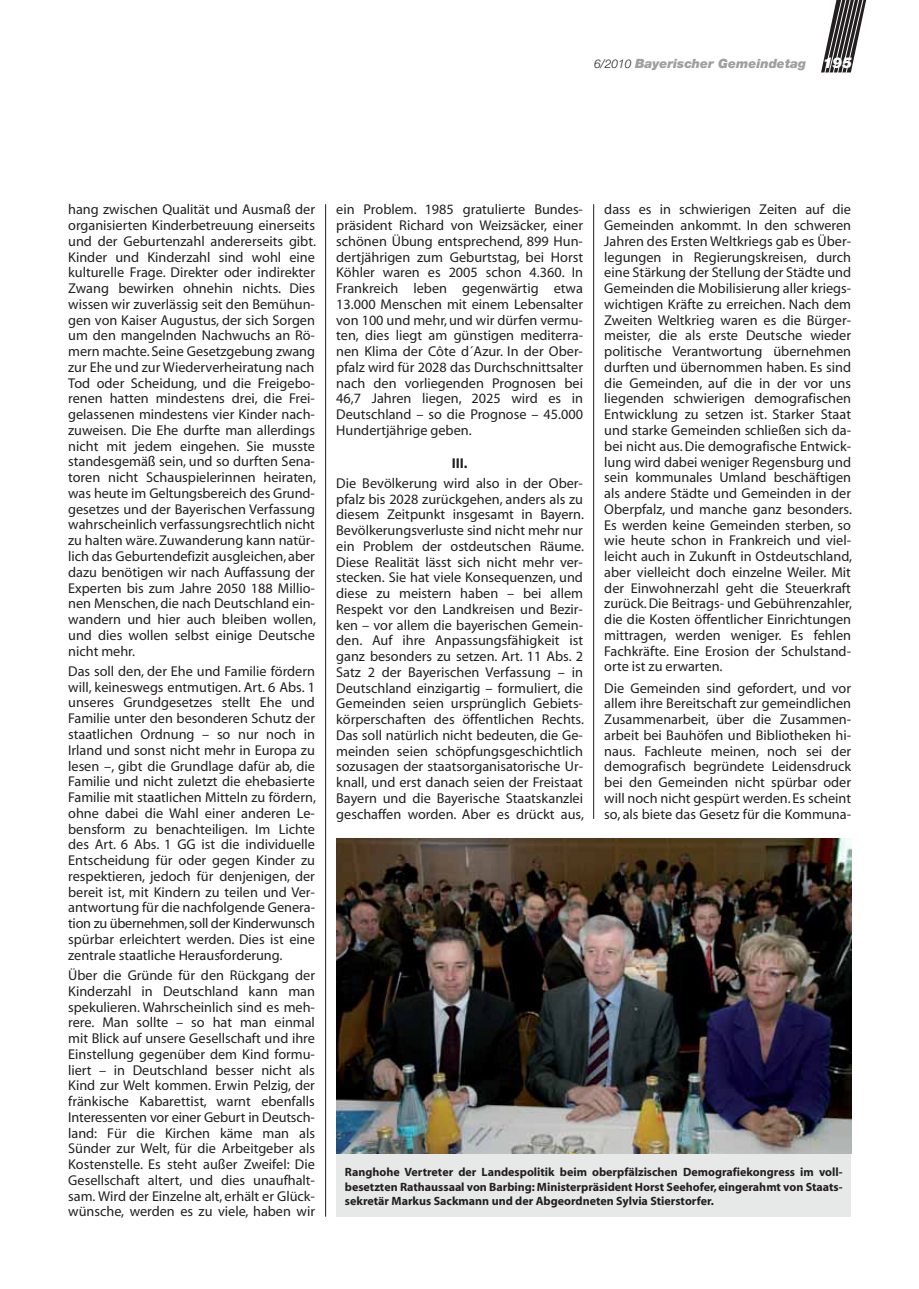
<style>
.page{position:relative;width:919px;height:1289px;background:#fff}
.page>*{position:absolute;margin:0;border:0;box-sizing:border-box;transform-origin:0 0}
.t1{font:14.25px/15.8px "Myriad";color:#231f20;text-align:justify}
.t2{font:700 14.25px "Myriad";color:#231f20}
.t3{font:italic 900 12.75px "Helvetica Neue";color:#9d9fa1}
.t4{font:700 12px/14.2px "Myriad";color:#231f20;text-align:justify}
.s1{font-weight:300;font-size:12px;color:#231f20}
.s2{font-size:15px;color:#fff}
</style>
<div class="page">
<svg style="left:821px;top:0;width:45px;height:73px"></svg>
<hr style="left:325px;top:204px;width:1px;height:1012px;background:#231f20">
<hr style="left:593px;top:204px;width:1px;height:615px;background:#231f20">
<div style="left:336px;top:1152px;width:515px;height:64px;background:#e7e8e8"></div>
<img style="left:336px;top:838px;width:515px;height:315px">
<p class="t3" style="left:594px;top:59px;width:259px"><span class="s1">6/2010</span> Bayerischer Gemeindetag <span class="s2">195</span></p>
<p class="t1" style="left:68px;top:203px;width:249px">hang zwischen Qualität und Ausmaß der organisierten Kinderbetreuung einerseits und der Geburtenzahl andererseits gibt.<br>Kinder und Kinderzahl sind wohl eine kulturelle Frage. Direkter oder indirekter Zwang bewirken ohnehin nichts. Dies wissen wir zuverlässig seit den Bemühun&shy;gen von Kaiser Augustus, der sich Sorgen um den mangelnden Nachwuchs an Rö&shy;mern machte. Seine Gesetzgebung zwang zur Ehe und zur Wiederverheiratung nach Tod oder Scheidung, und die Freigebo&shy;renen hatten mindestens drei, die Frei&shy;gelassenen mindestens vier Kinder nach&shy;zuweisen. Die Ehe durfte man allerdings nicht mit jedem eingehen. Sie musste standesgemäß sein, und so durften Sena&shy;toren nicht Schauspielerinnen heiraten, was heute im Geltungsbereich des Grund&shy;gesetzes und der Bayerischen Verfassung wahrscheinlich verfassungsrechtlich nicht zu halten wäre. Zuwanderung kann natür&shy;lich das Geburtendefizit ausgleichen, aber dazu benötigen wir nach Auffassung der Experten bis zum Jahre 2050 188 Millio&shy;nen Menschen, die nach Deutschland ein&shy;wandern und hier auch bleiben wollen, und dies wollen selbst einige Deutsche nicht mehr.</p>
<p class="t1" style="left:68px;top:664px;width:249px">Das soll den, der Ehe und Familie fördern will, keineswegs entmutigen. Art. 6 Abs. 1 unseres Grundgesetzes stellt Ehe und Familie unter den besonderen Schutz der staatlichen Ordnung – so nur noch in Irland und sonst nicht mehr in Europa zu lesen –, gibt die Grundlage dafür ab, die Familie und nicht zuletzt die ehebasierte Familie mit staatlichen Mitteln zu fördern, ohne dabei die Wahl einer anderen Le&shy;bensform zu benachteiligen. Im Lichte des Art. 6 Abs. 1 GG ist die individuelle Entscheidung für oder gegen Kinder zu respektieren, jedoch für denjenigen, der bereit ist, mit Kindern zu teilen und Ver&shy;antwortung für die nachfolgende Genera&shy;tion zu übernehmen, soll der Kinderwunsch spürbar erleichtert werden. Dies ist eine zentrale staatliche Herausforderung.</p>
<p class="t1" style="left:68px;top:968px;width:248px">Über die Gründe für den Rückgang der Kinderzahl in Deutschland kann man spekulieren. Wahrscheinlich sind es meh&shy;rere. Man sollte – so hat man einmal mit Blick auf unsere Gesellschaft und ihre Einstellung gegenüber dem Kind formu&shy;liert – in Deutschland besser nicht als Kind zur Welt kommen. Erwin Pelzig, der fränkische Kabarettist, warnt ebenfalls Interessenten vor einer Geburt in Deutsch&shy;land: Für die Kirchen käme man als Sünder zur Welt, für die Arbeitgeber als Kostenstelle. Es steht außer Zweifel: Die Gesellschaft altert, und dies unaufhalt&shy;sam. Wird der Einzelne alt, erhält er Glück&shy;wünsche, werden es zu viele, haben wir</p>
<p class="t1" style="left:336px;top:203px;width:248px">ein Problem. 1985 gratulierte Bundes&shy;präsident Richard von Weizsäcker, einer schönen Übung entsprechend, 899 Hun&shy;dertjährigen zum Geburtstag, bei Horst Köhler waren es 2005 schon 4.360. In Frankreich leben gegenwärtig etwa 13.000 Menschen mit einem Lebensalter von 100 und mehr, und wir dürfen vermu&shy;ten, dies liegt am günstigen mediterra&shy;nen Klima der Côte d´Azur. In der Ober&shy;pfalz wird für 2028 das Durchschnittsalter nach den vorliegenden Prognosen bei 46,7 Jahren liegen, 2025 wird es in Deutschland – so die Prognose – 45.000<br>Hundertjährige geben.</p>
<p class="t2" style="left:451px;top:457px;width:17px">III.</p>
<p class="t1" style="left:336px;top:476px;width:249px">Die Bevölkerung wird also in der Ober&shy;pfalz bis 2028 zurückgehen, anders als zu diesem Zeitpunkt insgesamt in Bayern.<br>Bevölkerungsverluste sind nicht mehr nur ein Problem der ostdeutschen Räume.<br>Diese Realität lässt sich nicht mehr ver&shy;stecken. Sie hat viele Konsequenzen, und diese zu meistern haben – bei allem Respekt vor den Landkreisen und Bezir&shy;ken – vor allem die bayerischen Gemein&shy;den. Auf ihre Anpassungsfähigkeit ist ganz besonders zu setzen. Art. 11 Abs. 2<br>Satz 2 der Bayerischen Verfassung – in Deutschland einzigartig – formuliert, die Gemeinden seien ursprünglich Gebiets&shy;körperschaften des öffentlichen Rechts.<br>Das soll natürlich nicht bedeuten, die Ge&shy;meinden seien schöpfungsgeschichtlich sozusagen der staatsorganisatorische Ur&shy;knall, und erst danach seien der Freistaat Bayern und die Bayerische Staatskanzlei geschaffen worden. Aber es drückt aus,</p>
<p class="t1" style="left:604px;top:203px;width:249px">dass es in schwierigen Zeiten auf die Gemeinden ankommt. In den schweren Jahren des Ersten Weltkriegs gab es Über&shy;legungen in Regierungskreisen, durch eine Stärkung der Stellung der Städte und Gemeinden die Mobilisierung aller kriegs&shy;wichtigen Kräfte zu erreichen. Nach dem Zweiten Weltkrieg waren es die Bürger&shy;meister, die als erste Deutsche wieder politische Verantwortung übernehmen durften und übernommen haben. Es sind die Gemeinden, auf die in der vor uns liegenden schwierigen demografischen Entwicklung zu setzen ist. Starker Staat und starke Gemeinden schließen sich da&shy;bei nicht aus. Die demografische Entwick&shy;lung wird dabei weniger Regensburg und sein kommunales Umland beschäftigen als andere Städte und Gemeinden in der Oberpfalz, und manche ganz besonders.<br>Es werden keine Gemeinden sterben, so wie heute schon in Frankreich und viel&shy;leicht auch in Zukunft in Ostdeutschland, aber vielleicht doch einzelne Weiler. Mit der Einwohnerzahl geht die Steuerkraft zurück. Die Beitrags- und Gebührenzahler, die die Kosten öffentlicher Einrichtungen mittragen, werden weniger. Es fehlen Fachkräfte. Eine Erosion der Schulstand&shy;orte ist zu erwarten.</p>
<p class="t1" style="left:604px;top:681px;width:248px">Die Gemeinden sind gefordert, und vor allem ihre Bereitschaft zur gemeindlichen Zusammenarbeit, über die Zusammen&shy;arbeit bei Bauhöfen und Bibliotheken hi&shy;naus. Fachleute meinen, noch sei der demografisch begründete Leidensdruck bei den Gemeinden nicht spürbar oder will noch nicht gespürt werden. Es scheint so, als biete das Gesetz für die Kommuna-</p>
<p class="t4" style="left:345px;top:1165px;width:499px">Ranghohe Vertreter der Landespolitik beim oberpfälzischen Demografiekongress im voll&shy;besetzten Rathaussaal von Barbing: Ministerpräsident Horst Seehofer, eingerahmt von Staats&shy;sekretär Markus Sackmann und der Abgeordneten Sylvia Stierstorfer.</p>
</div>
